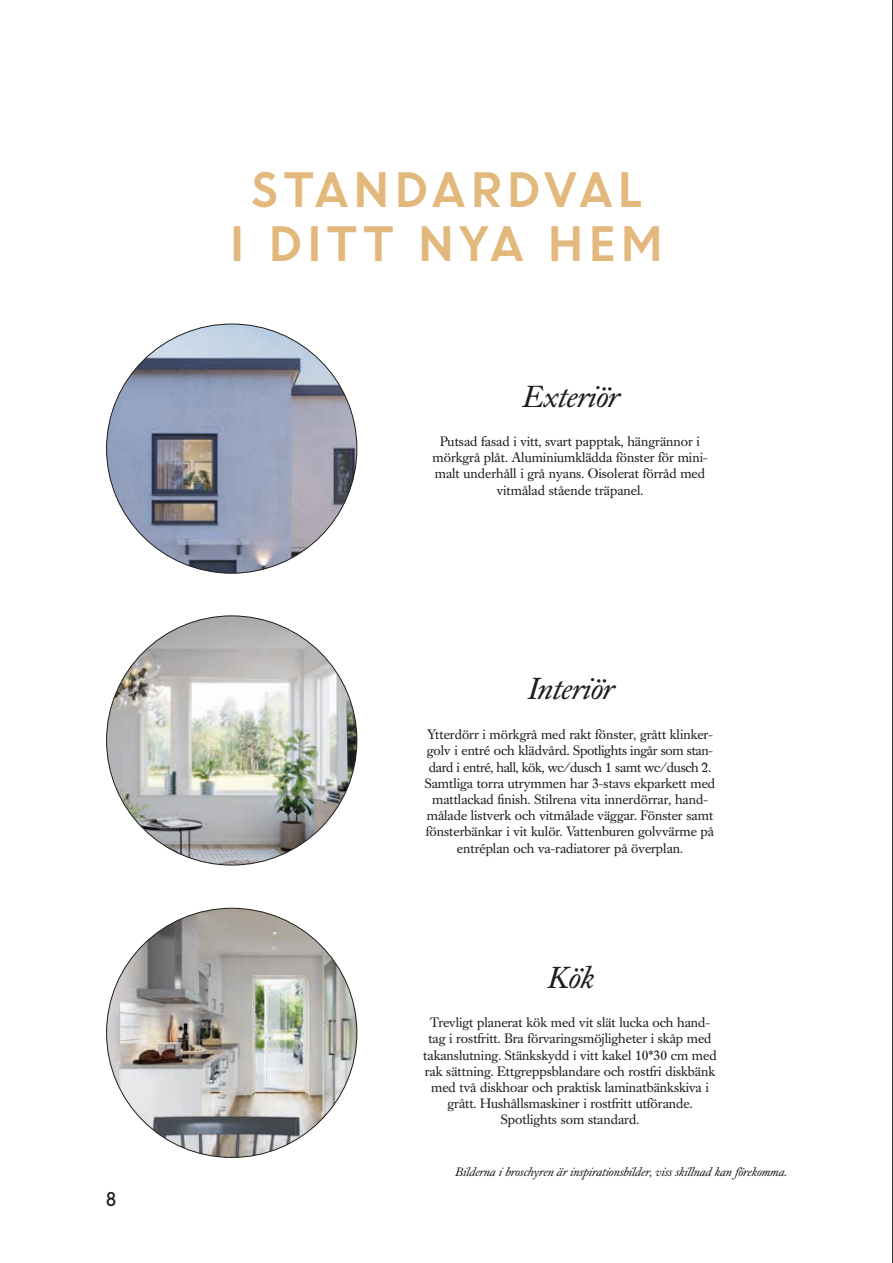
<style>
.page{position:relative;width:893px;height:1263px;background:#fff}
.page>*{position:absolute;margin:0;border:0;box-sizing:border-box;transform-origin:0 0}
.t1{font:700 45px/54px "U8";letter-spacing:.135em;color:#e3b87d;text-align:center}
.t2{font:italic 30px "Caslon Book BE";color:#1d1d1b}
.t3{font:500 18px "U8";color:#1d1d1b}
.t4{font:13.5px/16.2px "Caslon Book BE";color:#1d1d1b;text-align:center}
.t5{font:italic 12px "Caslon Book BE";color:#1d1d1b}
</style>
<div class="page">
<hr style="left:892px;top:0;width:1px;height:1263px;background:#1d1d1b">
<img style="left:107px;top:324px;width:250px;height:249px">
<img style="left:107px;top:908px;width:250px;height:249px">
<img style="left:107px;top:616px;width:250px;height:249px">
<h3 class="t3" style="left:106px;top:1185px;width:12px">8</h3>
<h1 class="t1" style="left:230px;top:159px;width:434px">STANDARDVAL<br>I DITT NYA HEM</h1>
<h2 class="t2" style="left:522px;top:380px;width:97px">Exteriör</h2>
<p class="t4" style="left:432px;top:434px;width:277px">Putsad fasad i vitt, svart papptak, hängrännor i mörkgrå plåt. Aluminiumklädda fönster för mini&shy;malt underhåll i grå nyans. Oisolerat förråd med vitmålad stående träpanel.</p>
<h2 class="t2" style="left:527px;top:671px;width:87px">Interiör</h2>
<p class="t4" style="left:425px;top:727px;width:292px">Ytterdörr i mörkgrå med rakt fönster, grått klinker&shy;golv i entré och klädvård. Spotlights ingår som stan&shy;dard i entré, hall, kök, wc/dusch 1 samt wc/dusch 2.<br>Samtliga torra utrymmen har 3-stavs ekparkett med mattlackad finish. Stilrena vita innerdörrar, hand&shy;målade listverk och vitmålade väggar. Fönster samt fönsterbänkar i vit kulör. Vattenburen golvvärme på entréplan och va-radiatorer på överplan.</p>
<h2 class="t2" style="left:547px;top:960px;width:47px">Kök</h2>
<p class="t4" style="left:423px;top:1015px;width:295px">Trevligt planerat kök med vit slät lucka och hand&shy;tag i rostfritt. Bra förvaringsmöjligheter i skåp med takanslutning. Stänkskydd i vitt kakel 10*30 cm med rak sättning. Ettgreppsblandare och rostfri diskbänk med två diskhoar och praktisk laminatbänkskiva i grått. Hushållsmaskiner i rostfritt utförande.<br>Spotlights som standard.</p>
<p class="t5" style="left:455px;top:1165px;width:333px">Bilderna i broschyren är inspirationsbilder, viss skillnad kan förekomma.</p>
</div>
